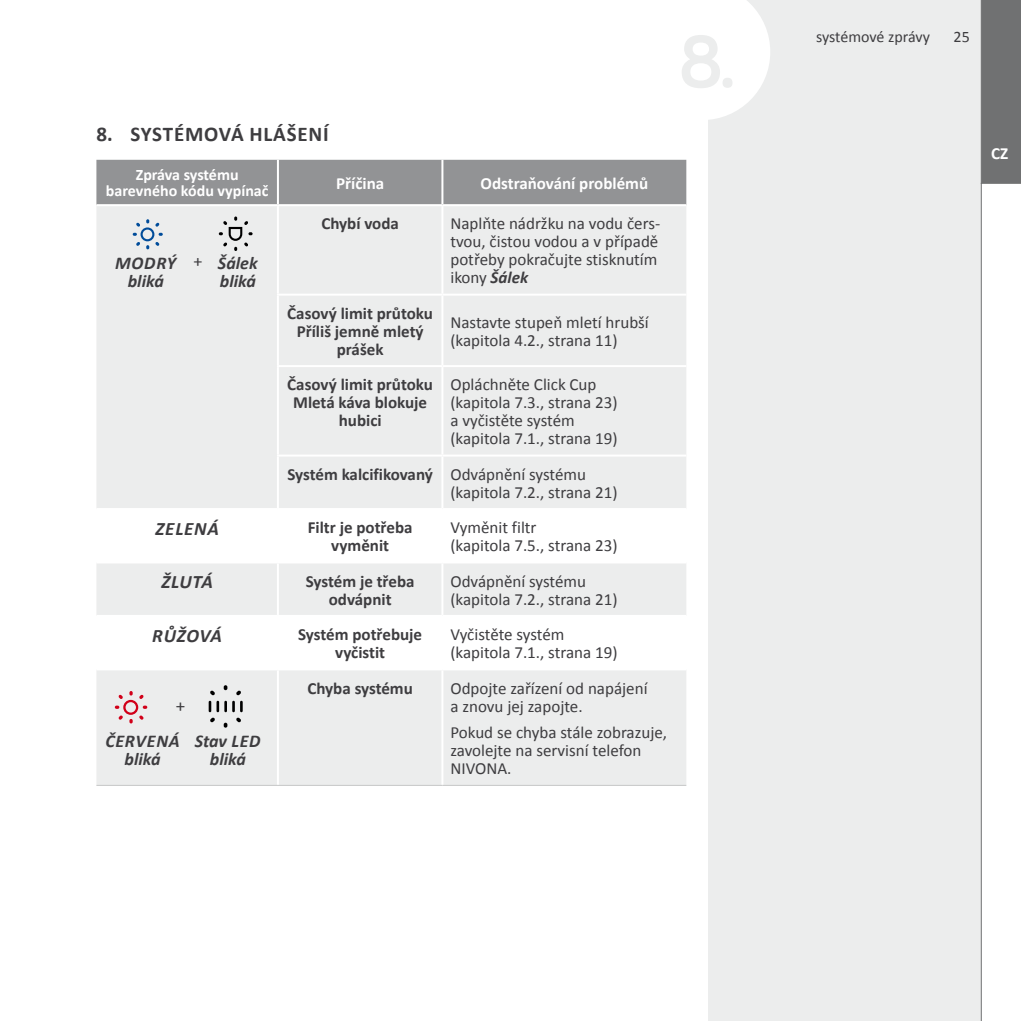
<style>
.page{position:relative;width:1021px;height:1021px;background:#fff}
.page>*{position:absolute;margin:0;border:0;box-sizing:border-box;transform-origin:0 0}
.t1{font:700 21px "Calibri";letter-spacing:.04em;color:#3e3d40}
.t2{font:italic 700 19px "Calibri";letter-spacing:.04em;color:#3e3d40}
.t3{font:19px "Calibri";color:#3e3d40}
.t4{font:italic 700 18px/18px "Calibri";color:#3e3d40}
.t5{font:italic 700 18px/18px "Calibri";letter-spacing:.03em;color:#3e3d40;text-align:center}
.t6{font:17px/18px "Calibri";color:#3e3d40}
.t7{font:700 17px/18px "Calibri";color:#3e3d40;text-align:center}
.t8{font:700 17px "Calibri";color:#fff}
.t9{font:700 16px/16px "Calibri";color:#fff;text-align:center}
.t10{font:16px "Calibri";letter-spacing:-.005em;color:#3e3d40}
.s1{font-weight:400;font-style:normal}
.s2{font-weight:700;font-style:italic}
.s3{font-weight:700}
</style>
<div class="page">
<div style="left:707px;top:0;width:313px;height:1020px;background:#eceded"></div>
<svg style="left:707px;top:0;width:63px;height:120px"></svg>
<svg style="left:980px;top:0;width:40px;height:1020px;background:#e0e0e0"></svg>
<div style="left:96px;top:160px;width:590px;height:44px;background:#929395"></div>
<div style="left:96px;top:206px;width:181px;height:578px;background:#eceded"></div>
<div style="left:279px;top:206px;width:407px;height:578px;background:#eceded"></div>
<svg style="left:96px;top:510px;width:181px;height:158px"></svg>
<svg style="left:279px;top:510px;width:407px;height:158px"></svg>
<hr style="left:277px;top:160px;width:2px;height:44px;background:#fff">
<hr style="left:441px;top:160px;width:2px;height:44px;background:#fff">
<hr style="left:441px;top:563px;width:2px;height:52px;background:#fff">
<hr style="left:96px;top:615px;width:182px;height:2px;background:#fff">
<hr style="left:278px;top:615px;width:164px;height:2px;background:#fff">
<hr style="left:442px;top:615px;width:244px;height:2px;background:#fff">
<hr style="left:441px;top:617px;width:2px;height:51px;background:#fff">
<hr style="left:441px;top:670px;width:2px;height:114px;background:#fff">
<hr style="left:96px;top:668px;width:182px;height:2px;background:#fff">
<hr style="left:441px;top:206px;width:2px;height:87px;background:#fff">
<hr style="left:441px;top:295px;width:2px;height:70px;background:#fff">
<hr style="left:441px;top:367px;width:2px;height:87px;background:#fff">
<hr style="left:441px;top:456px;width:2px;height:52px;background:#fff">
<hr style="left:441px;top:510px;width:2px;height:51px;background:#fff">
<hr style="left:278px;top:668px;width:164px;height:2px;background:#fff">
<hr style="left:442px;top:668px;width:244px;height:2px;background:#fff">
<hr style="left:277px;top:293px;width:165px;height:2px;background:#fff">
<hr style="left:442px;top:293px;width:244px;height:2px;background:#fff">
<hr style="left:277px;top:365px;width:165px;height:2px;background:#fff">
<hr style="left:442px;top:365px;width:244px;height:2px;background:#fff">
<hr style="left:277px;top:454px;width:165px;height:2px;background:#fff">
<hr style="left:442px;top:454px;width:244px;height:2px;background:#fff">
<hr style="left:96px;top:508px;width:182px;height:2px;background:#fff">
<hr style="left:278px;top:508px;width:164px;height:2px;background:#fff">
<hr style="left:442px;top:508px;width:244px;height:2px;background:#fff">
<hr style="left:96px;top:561px;width:182px;height:2px;background:#fff">
<hr style="left:278px;top:561px;width:164px;height:2px;background:#fff">
<hr style="left:442px;top:561px;width:244px;height:2px;background:#fff">
<hr style="left:96px;top:784px;width:182px;height:1px;background:#c6c7c8">
<hr style="left:278px;top:784px;width:164px;height:1px;background:#c6c7c8">
<hr style="left:442px;top:784px;width:244px;height:1px;background:#c6c7c8">
<svg style="left:133px;top:219px;width:30px;height:30px"></svg>
<svg style="left:219px;top:216px;width:33px;height:35px"></svg>
<svg style="left:115px;top:691px;width:32px;height:32px"></svg>
<svg style="left:209px;top:685px;width:34px;height:42px"></svg>
<p class="t1" style="left:96px;top:119px;width:234px">8. SYSTÉMOVÁ HLÁŠENÍ</p>
<p class="t9" style="left:106px;top:167px;width:164px">Zpráva systému barevného kódu vypínač</p>
<p class="t8" style="left:336px;top:171px;width:50px">Příčina</p>
<p class="t8" style="left:480px;top:171px;width:169px">Odstraňování problémů</p>
<p class="t4" style="left:128px;top:253px;width:131px;text-indent:-13px">MODRÝ <span class="s1">+</span> Šálek bliká</p>
<p class="t4" style="left:220px;top:271px;width:38px">bliká</p>
<p class="t7" style="left:321px;top:214px;width:79px">Chybí voda</p>
<p class="t6" style="left:450px;top:214px;width:211px">Naplňte nádržku na vodu čers&shy;tvou, čistou vodou a v případě potřeby pokračujte stisknutím ikony <span class="s2">Šálek</span></p>
<p class="t7" style="left:287px;top:303px;width:147px">Časový limit průtoku<br>Příliš jemně mletý prášek</p>
<p class="t6" style="left:450px;top:312px;width:200px">Nastavte stupeň mletí hrubší (kapitola 4.2., strana 11)</p>
<p class="t7" style="left:287px;top:375px;width:147px">Časový limit průtoku<br>Mletá káva blokuje hubici</p>
<p class="t6" style="left:450px;top:375px;width:169px">Opláchněte Click Cup (kapitola 7.3., strana 23) a vyčistěte systém (kapitola 7.1., strana 19)</p>
<p class="t6" style="left:450px;top:464px;width:169px;text-indent:-163px"><span class="s3">Systém kalcifikovaný</span> Odvápnění systému (kapitola 7.2., strana 21)</p>
<p class="t2" style="left:155px;top:515px;width:65px">ZELENÁ</p>
<p class="t7" style="left:308px;top:518px;width:106px">Filtr je potřeba vyměnit</p>
<p class="t6" style="left:450px;top:517px;width:169px">Vyměnit filtr<br>(kapitola 7.5., strana 23)</p>
<p class="t2" style="left:161px;top:568px;width:53px">ŽLUTÁ</p>
<p class="t7" style="left:306px;top:571px;width:110px">Systém je třeba odvápnit</p>
<p class="t6" style="left:450px;top:571px;width:169px">Odvápnění systému (kapitola 7.2., strana 21)</p>
<p class="t2" style="left:152px;top:621px;width:71px">RŮŽOVÁ</p>
<p class="t7" style="left:298px;top:624px;width:125px">Systém potřebuje vyčistit</p>
<p class="t6" style="left:450px;top:624px;width:169px">Vyčistěte systém (kapitola 7.1., strana 19)</p>
<p class="t3" style="left:176px;top:694px;width:11px">+</p>
<p class="t5" style="left:105px;top:731px;width:76px">ČERVENÁ bliká</p>
<p class="t4" style="left:195px;top:731px;width:67px;text-align:center">Stav LED bliká</p>
<p class="t7" style="left:307px;top:678px;width:107px">Chyba systému</p>
<p class="t6" style="left:450px;top:678px;width:199px">Odpojte zařízení od napájení a znovu jej zapojte.</p>
<p class="t6" style="left:450px;top:722px;width:218px">Pokud se chyba stále zobrazuje, zavolejte na servisní telefon<br>NIVONA.</p>
<p class="t10" style="left:816px;top:27px;width:116px">systémové zprávy</p>
<p class="t10" style="left:953px;top:27px;width:18px">25</p>
<p class="t8" style="left:990px;top:141px;width:19px">CZ</p>
</div>
